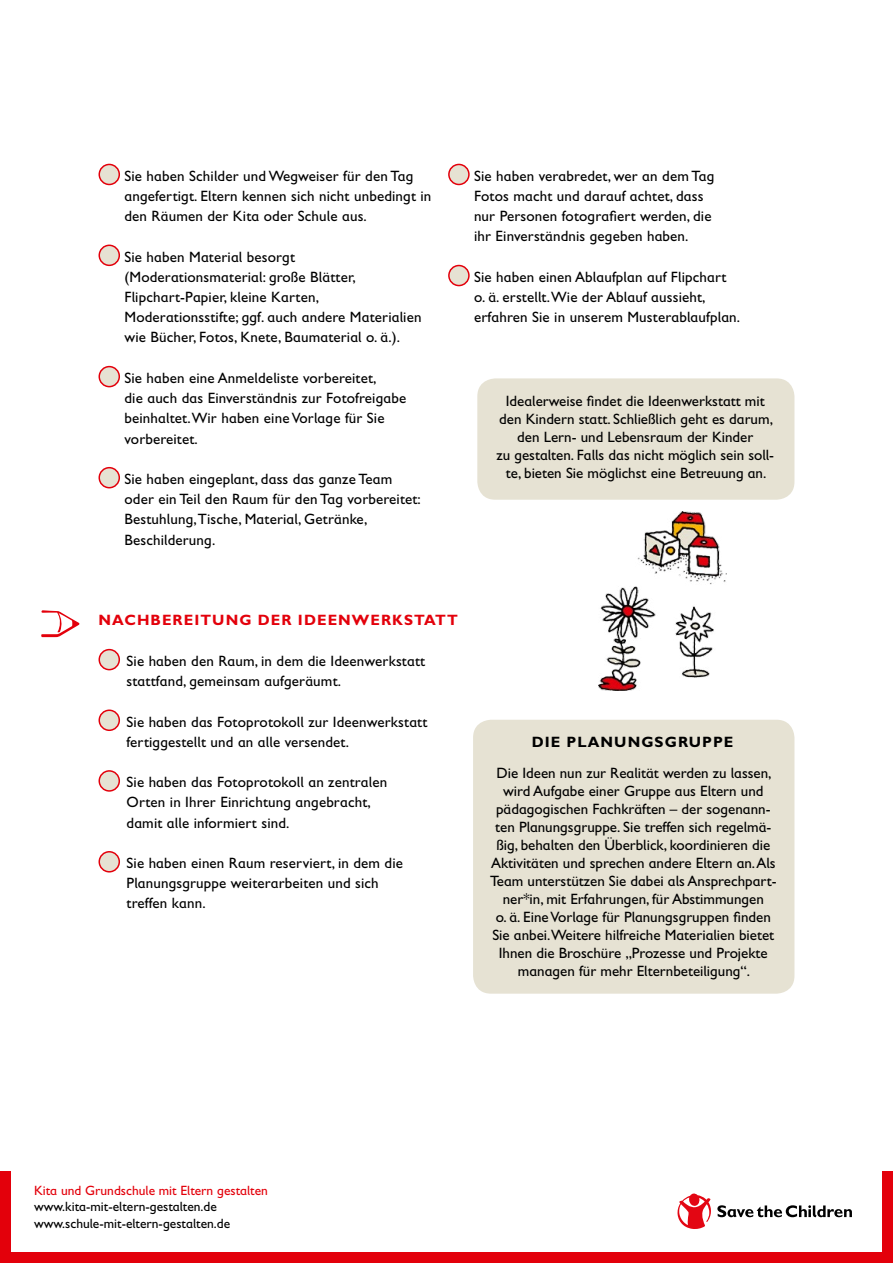
<style>
.page{position:relative;width:893px;height:1263px;background:#fff}
.page>*{position:absolute;margin:0;border:0;box-sizing:border-box;transform-origin:0 0}
.t1{font:15px/20.2px "Gill Sans Infant Std";letter-spacing:.01em;color:#000}
.t2{font:700 15px "Gill Sans Infant Std";letter-spacing:.07em;color:#e3000b}
.t3{font:700 15px "Gill Sans Infant Std";letter-spacing:.07em;color:#000}
.t4{font:13.5px/16.5px "Gill Sans Infant Std";color:#000}
.t5{font:13.5px "Gill Sans Infant Std";color:#e3000b}
</style>
<div class="page">
<div style="left:0;top:1171px;width:893px;height:92px;background:#e3000b"></div>
<div style="left:11px;top:1135px;width:870px;height:116px;background:#fff"></div>
<svg style="left:677px;top:1193px;width:175px;height:36px"></svg>
<div style="left:99px;top:164px;width:20px;height:20px;background:#e6e2d3;border-radius:50%"></div>
<div style="left:99px;top:164px;width:21px;height:21px;border:2px solid #e3000b;border-radius:50%"></div>
<div style="left:99px;top:245px;width:20px;height:20px;background:#e6e2d3;border-radius:50%"></div>
<div style="left:99px;top:245px;width:21px;height:21px;border:2px solid #e3000b;border-radius:50%"></div>
<div style="left:99px;top:367px;width:20px;height:20px;background:#e6e2d3;border-radius:50%"></div>
<div style="left:99px;top:366px;width:21px;height:21px;border:2px solid #e3000b;border-radius:50%"></div>
<div style="left:99px;top:468px;width:20px;height:20px;background:#e6e2d3;border-radius:50%"></div>
<div style="left:99px;top:467px;width:21px;height:21px;border:2px solid #e3000b;border-radius:50%"></div>
<div style="left:449px;top:164px;width:20px;height:20px;background:#e6e2d3;border-radius:50%"></div>
<div style="left:448px;top:164px;width:22px;height:21px;border:2px solid #e3000b;border-radius:50%"></div>
<div style="left:449px;top:266px;width:20px;height:20px;background:#e6e2d3;border-radius:50%"></div>
<div style="left:448px;top:265px;width:22px;height:21px;border:2px solid #e3000b;border-radius:50%"></div>
<div style="left:99px;top:650px;width:20px;height:20px;background:#e6e2d3;border-radius:50%"></div>
<div style="left:99px;top:649px;width:21px;height:21px;border:2px solid #e3000b;border-radius:50%"></div>
<div style="left:99px;top:710px;width:20px;height:20px;background:#e6e2d3;border-radius:50%"></div>
<div style="left:99px;top:709px;width:21px;height:22px;border:2px solid #e3000b;border-radius:50%"></div>
<div style="left:99px;top:771px;width:20px;height:20px;background:#e6e2d3;border-radius:50%"></div>
<div style="left:99px;top:770px;width:21px;height:22px;border:2px solid #e3000b;border-radius:50%"></div>
<div style="left:99px;top:852px;width:20px;height:20px;background:#e6e2d3;border-radius:50%"></div>
<div style="left:99px;top:851px;width:21px;height:21px;border:2px solid #e3000b;border-radius:50%"></div>
<svg style="left:41px;top:610px;width:39px;height:27px"></svg>
<div style="left:477px;top:378px;width:317px;height:122px;background:#e6e2d3;border-radius:18px"></div>
<div style="left:473px;top:720px;width:321px;height:274px;background:#e6e2d3;border-radius:18px"></div>
<img style="left:599px;top:512px;width:128px;height:178px">
<p class="t1" style="left:124px;top:165px;width:308px">Sie haben Schilder und Wegweiser für den Tag angefertigt. Eltern kennen sich nicht unbedingt in den Räumen der Kita oder Schule aus.</p>
<p class="t1" style="left:124px;top:246px;width:299px">Sie haben Material besorgt (Moderationsmaterial: große Blätter, Flipchart-Papier, kleine Karten, Moderationsstifte; ggf. auch andere Materialien wie Bücher, Fotos, Knete, Baumaterial o. ä.).</p>
<p class="t1" style="left:124px;top:368px;width:283px">Sie haben eine Anmeldeliste vorbereitet,<br>die auch das Einverständnis zur Fotofreigabe beinhaltet. Wir haben eine Vorlage für Sie vorbereitet.</p>
<p class="t1" style="left:124px;top:469px;width:298px">Sie haben eingeplant, dass das ganze Team oder ein Teil den Raum für den Tag vorbereitet:<br>Bestuhlung, Tische, Material, Getränke, Beschilderung.</p>
<p class="t1" style="left:474px;top:165px;width:242px">Sie haben verabredet, wer an dem Tag Fotos macht und darauf achtet, dass nur Personen fotografiert werden, die ihr Einverständnis gegeben haben.</p>
<p class="t1" style="left:474px;top:267px;width:268px">Sie haben einen Ablaufplan auf Flipchart o. ä. erstellt. Wie der Ablauf aussieht, erfahren Sie in unserem Musterablaufplan.</p>
<p class="t1" style="left:496px;top:392px;width:279px;line-height:18px;text-align:center">Idealerweise findet die Ideenwerkstatt mit den Kindern statt. Schließlich geht es darum, den Lern- und Lebensraum der Kinder<br>zu gestalten. Falls das nicht möglich sein soll&shy;te, bieten Sie möglichst eine Betreuung an.</p>
<p class="t2" style="left:98px;top:611px;width:361px">NACHBEREITUNG DER I DEENWERKSTATT</p>
<p class="t1" style="left:127px;top:651px;width:300px">Sie haben den Raum, in dem die Ideenwerkstatt stattfand, gemeinsam aufgeräumt.</p>
<p class="t1" style="left:127px;top:711px;width:302px">Sie haben das Fotoprotokoll zur Ideenwerkstatt fertiggestellt und an alle versendet.</p>
<p class="t1" style="left:127px;top:772px;width:262px">Sie haben das Fotoprotokoll an zentralen<br>Orten in Ihrer Einrichtung angebracht, damit alle informiert sind.</p>
<p class="t1" style="left:127px;top:853px;width:278px">Sie haben einen Raum reserviert, in dem die<br>Planungsgruppe weiterarbeiten und sich treffen kann.</p>
<p class="t3" style="left:532px;top:733px;width:203px">DIE PLANUNGSGRUPPE</p>
<p class="t1" style="left:490px;top:764px;width:288px;line-height:18px;text-align:center">Die Ideen nun zur Realität werden zu lassen, wird Aufgabe einer Gruppe aus Eltern und pädagogischen Fachkräften – der sogenann&shy;ten Planungsgruppe. Sie treffen sich regelmä&shy;ßig, behalten den Überblick, koordinieren die Aktivitäten und sprechen andere Eltern an. Als Team unterstützen Sie dabei als Ansprechpart&shy;ner*in, mit Erfahrungen, für Abstimmungen<br>o. ä. Eine Vorlage für Planungsgruppen finden Sie anbei.Weitere hilfreiche Materialien bietet Ihnen die Broschüre „Prozesse und Projekte managen für mehr Elternbeteiligung“.</p>
<p class="t5" style="left:34px;top:1182px;width:235px">Kita und Grundschule mit Eltern gestalten</p>
<p class="t4" style="left:34px;top:1198px;width:198px">www.kita-mit-eltern-gestalten.de www.schule-mit-eltern-gestalten.de</p>
</div>
